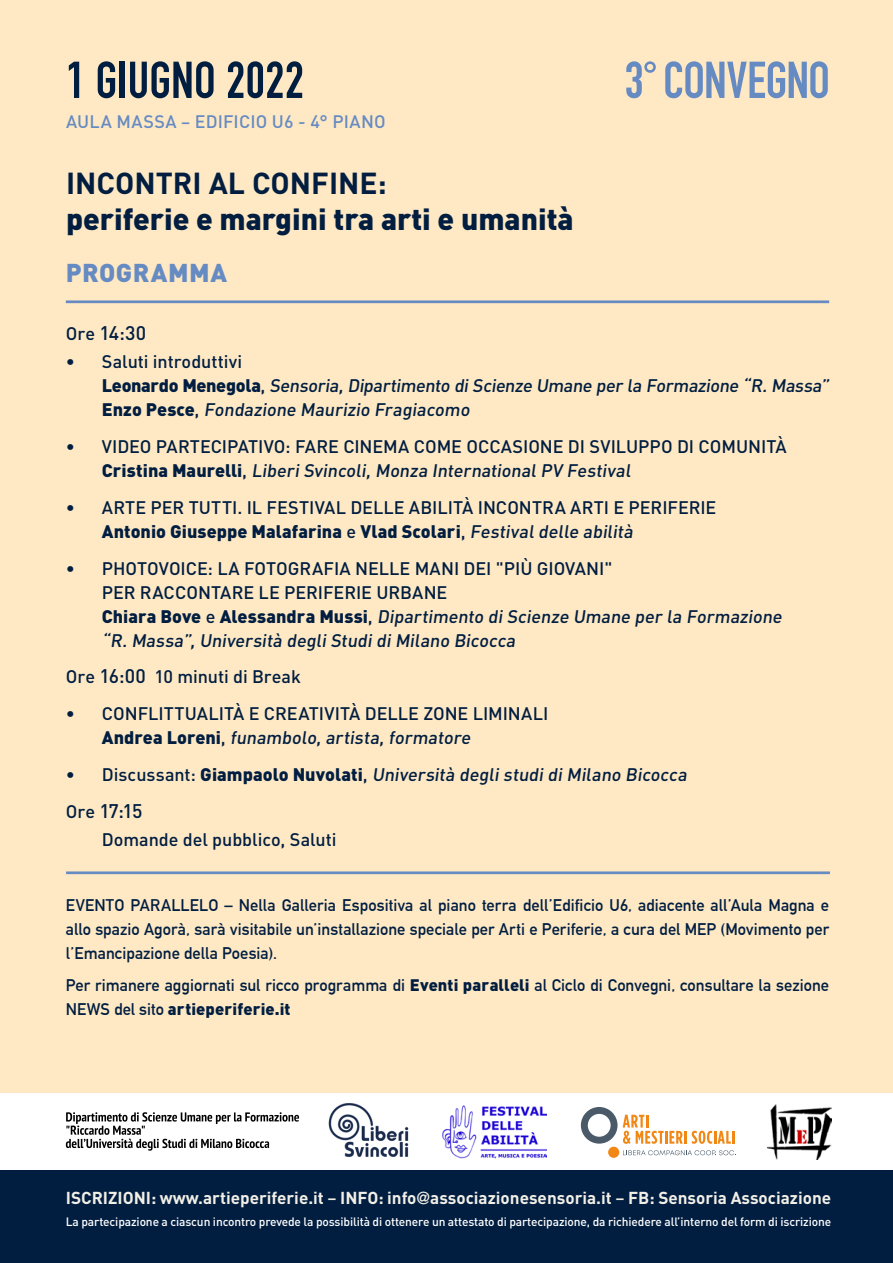
<style>
.page{position:relative;width:893px;height:1263px;background:#fff}
.page>*{position:absolute;margin:0;border:0;box-sizing:border-box;transform-origin:0 0}
.t1{font:700 51px "DIN Condensed";letter-spacing:.005em;color:#011e41}
.t2{font:700 51px "DIN Condensed";letter-spacing:-.015em;color:#668bc2}
.t3{font:900 30px "DIN";color:#011e41}
.t4{font:700 30px "DIN";color:#011e41}
.t5{font:900 25.5px "DIN";letter-spacing:.02em;color:#668bc2}
.t6{font:500 19.5px "DIN";letter-spacing:-.045em;color:#011e41}
.t7{font:500 18px/24px "DIN";color:#011e41}
.t8{font:500 17.85px "DIN";letter-spacing:.01em;color:#668bc2}
.t9{font:700 17.1px "DIN";color:#f2efe6}
.t10{font:700 16.5px/24px "DIN Alternate";color:#011e41;text-align:justify}
.t11{font:900 16.5px "DIN";letter-spacing:.005em;color:#011e41}
.t12{font:500 12px "DIN";letter-spacing:-.01em;color:#fff}
.s1{font-size:17.1px}
.s2{font-size:18px}
.s3{font-weight:900}
.s4{font-size:19.5px}
.s5{font-family:"DIN";font-weight:900}
.s6{font-family:"DIN Alternate";font-weight:700}
.s7{font-weight:500}
.s8{font-family:"Avenir";font-weight:500}
</style>
<div class="page">
<div style="left:0;top:0;width:893px;height:1093px;background:#ffe9c4"></div>
<div style="left:0;top:1169px;width:893px;height:94px;background:#011e41"></div>
<svg style="left:66px;top:1112px;width:233px;height:39px"></svg>
<hr style="left:66px;top:300px;width:763px;height:3px;background:#668bc2">
<hr style="left:66px;top:871px;width:764px;height:3px;background:#668bc2">
<img style="left:329px;top:1103px;width:79px;height:54px">
<div style="left:608px;top:1147px;width:11px;height:11px;background:#f18815;border-radius:50%"></div>
<svg style="left:581px;top:1107px;width:105px;height:37px"></svg>
<svg style="left:692px;top:1131px;width:43px;height:13px"></svg>
<svg style="left:623px;top:1150px;width:113px;height:5px"></svg>
<img style="left:442px;top:1105px;width:105px;height:54px">
<img style="left:767px;top:1105px;width:64px;height:54px">
<h1 class="t1" style="left:66px;top:46px;width:239px">1 GIUGNO 2022</h1>
<h1 class="t2" style="left:625px;top:46px;width:207px">3° CONVEGNO</h1>
<p class="t8" style="left:66px;top:110px;width:321px">AULA MASSA <span class="s1">–</span> EDIFICIO U6 - 4° PIANO</p>
<h2 class="t4" style="left:66px;top:163px;width:322px">INCONTRI AL CONFINE:</h2>
<h2 class="t3" style="left:66px;top:199px;width:509px">periferie e margini tra arti e umanità</h2>
<h3 class="t5" style="left:66px;top:256px;width:163px">PROGRAMMA</h3>
<p class="t6" style="left:66px;top:320px;width:82px"><span class="s2">Ore</span> 14:30</p>
<p class="t7" style="left:102px;top:349px;width:732px;text-indent:-36px">• Saluti introduttivi<br><span class="s3">Le o n a rd o M e n e g o la</span> , Sensoria,Dipartimento diScienze Umane per la Formazione “R.Massa”<br><span class="s3">E n zo Pesce</span>, Fondazione Maurizio Fragiacomo</p>
<p class="t7" style="left:102px;top:434px;width:686px;text-indent:-36px">• VIDEO PARTECIPATIVO: FARE CINEMA COME OCCASIONE DI SVILUPPO DI COMUNITÀ<br><span class="s3">C ri st i n a M a u re l l i</span> , Liberi Svincoli, Monza International PV Festival</p>
<p class="t7" style="left:102px;top:495px;width:616px;text-indent:-36px">• ARTE PER TUTTI. IL FESTIVAL DELLE ABILITÀ INCONTRA ARTI E PERIFERIE<br><span class="s3">Antonio Giuseppe Malafarina</span> e <span class="s3">Vlad Scolari</span>, Festival delle abilità</p>
<p class="t7" style="left:102px;top:555px;width:685px;text-indent:-36px">• PHOTOVOICE: LA FOTOGRAFIA NELLE MANI DEI "PIÙ GIOVANI"<br>PER RACCONTARE LE PERIFERIE URBANE<br><span class="s3">C h i a ra B ove</span> e <span class="s3">Alessa n d ra M uss i</span> , Dipartimento di Scienze Umane per la Formazione “R. Massa”, Università degli Studi di Milano Bicocca</p>
<p class="t7" style="left:66px;top:664px;width:237px">Ore <span class="s4">16:00</span> 10 minuti di Break</p>
<p class="t7" style="left:102px;top:701px;width:448px;text-indent:-36px">• CONFLITTUALITÀ E CREATIVITÀ DELLE ZONE LIMINALI<br><span class="s3">A n d rea L o re n i</span> , funambolo, artista, formatore</p>
<p class="t7" style="left:66px;top:762px;width:626px">• Dis c u ssant: <span class="s3">G ia m paolo Nuvolat i</span>, Università degli studi di Milano Bicocca</p>
<p class="t6" style="left:66px;top:798px;width:78px"><span class="s2">Ore</span> 17:15</p>
<p class="t7" style="left:102px;top:827px;width:236px">Domande del pubblico, Saluti</p>
<p class="t10" style="left:66px;top:892px;width:765px">EVENTO PARALLELO – Nella Galleria Espositiva al piano terra dell’Edificio U6, adiacente all’Aula Magna e allo spazio Agorà, sarà visitabile un’installazione speciale per Arti e Periferie, a cura del MEP (Movimento per l’Emancipazione della Poesia).</p>
<p class="t10" style="left:66px;top:972px;width:765px">Per rimanere aggiornati sul ricco programma di <span class="s5">Eventi paralleli</span> al Ciclo di Convegni, consultare la sezione</p>
<p class="t11" style="left:66px;top:998px;width:226px"><span class="s6">NEWS del sito</span> artieperiferie.it</p>
<p class="t9" style="left:66px;top:1186px;width:767px">ISCRIZIONI: www.artieperiferie.it <span class="s7">–</span> INFO: info<span class="s8">@</span>associazionesensoria.it <span class="s7">–</span> FB: Sensoria Associazione</p>
<p class="t12" style="left:66px;top:1214px;width:767px">La partecipazione a ciascun incontro prevede la possibilità di ottenere un attestato di partecipazione, da richiedere all’interno del form di iscrizione</p>
</div>
